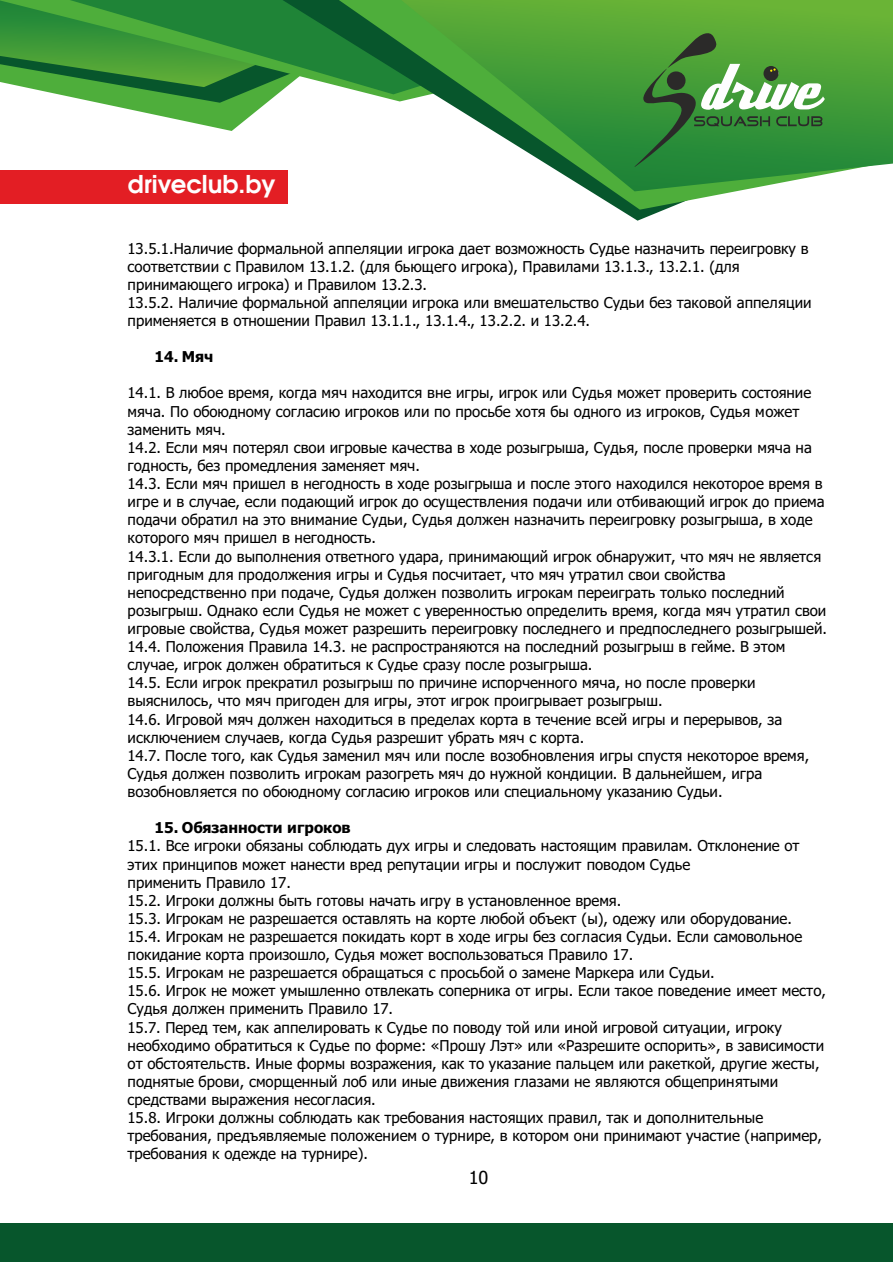
<style>
.page{position:relative;width:893px;height:1262px;background:#fff}
.page>*{position:absolute;margin:0;border:0;box-sizing:border-box;transform-origin:0 0}
.t1{font:600 24.45px "Avant Garde Gothic C";color:#fefefe}
.t2{font:18px "Tahoma";color:#000}
.t3{font:15px/18.1px "Tahoma";color:#000}
.t4{font:700 15px "Tahoma";color:#000}
</style>
<div class="page">
<div style="left:0;top:1223px;width:893px;height:39px;background:#07562c"></div>
<div style="left:0;top:170px;width:288px;height:33px;background:#e31e24"></div>
<svg style="left:90px;top:101px;width:179px;height:30px"></svg>
<svg style="left:0;top:0;width:278px;height:101px;background:#4ea24d"></svg>
<svg style="left:67px;top:0;width:214px;height:94px;background:#338f36"></svg>
<svg style="left:281px;top:0;width:383px;height:221px"></svg>
<svg style="left:338px;top:0;width:399px;height:210px"></svg>
<svg style="left:400px;top:0;width:493px;height:191px"></svg>
<svg style="left:634px;top:33px;width:190px;height:134px;background:#4c9747"></svg>
<h1 class="t1" style="left:128px;top:169px;width:149px">driveclub.by</h1>
<p class="t3" style="left:128px;top:240px;width:685px">13.5.1.Наличие формальной аппеляции игрока дает возможность Судье назначить переигровку в соответствии с Правилом 13.1.2. (для бьющего игрока), Правилами 13.1.3., 13.2.1. (для принимающего игрока) и Правилом 13.2.3.<br>13.5.2. Наличие формальной аппеляции игрока или вмешательство Судьи без таковой аппеляции применяется в отношении Правил 13.1.1., 13.1.4., 13.2.2. и 13.2.4.</p>
<p class="t4" style="left:155px;top:351px;width:60px">14. Мяч</p>
<p class="t3" style="left:128px;top:385px;width:701px">14.1. В любое время, когда мяч находится вне игры, игрок или Судья может проверить состояние мяча. По обоюдному согласию игроков или по просьбе хотя бы одного из игроков, Судья может заменить мяч.<br>14.2. Если мяч потерял свои игровые качества в ходе розыгрыша, Судья, после проверки мяча на годность, без промедления заменяет мяч.<br>14.3. Если мяч пришел в негодность в ходе розыгрыша и после этого находился некоторое время в игре и в случае, если подающий игрок до осуществления подачи или отбивающий игрок до приема подачи обратил на это внимание Судьи, Судья должен назначить переигровку розыгрыша, в ходе которого мяч пришел в негодность.<br>14.3.1. Если до выполнения ответного удара, принимающий игрок обнаружит, что мяч не является пригодным для продолжения игры и Судья посчитает, что мяч утратил свои свойства непосредственно при подаче, Судья должен позволить игрокам переиграть только последний розыгрыш. Однако если Судья не может с уверенностью определить время, когда мяч утратил свои игровые свойства, Судья может разрешить переигровку последнего и предпоследнего розыгрышей.<br>14.4. Положения Правила 14.3. не распространяются на последний розыгрыш в гейме. В этом случае, игрок должен обратиться к Судье сразу после розыгрыша.<br>14.5. Если игрок прекратил розыгрыш по причине испорченного мяча, но после проверки выяснилось, что мяч пригоден для игры, этот игрок проигрывает розыгрыш.<br>14.6. Игровой мяч должен находиться в пределах корта в течение всей игры и перерывов, за исключением случаев, когда Судья разрешит убрать мяч с корта.<br>14.7. После того, как Судья заменил мяч или после возобновления игры спустя некоторое время, Судья должен позволить игрокам разогреть мяч до нужной кондиции. В дальнейшем, игра возобновляется по обоюдному согласию игроков или специальному указанию Судьи.</p>
<p class="t4" style="left:155px;top:822px;width:198px">15. Обязанности игроков</p>
<p class="t3" style="left:128px;top:838px;width:700px">15.1. Все игроки обязаны соблюдать дух игры и следовать настоящим правилам. Отклонение от этих принципов может нанести вред репутации игры и послужит поводом Судье<br>применить Правило 17.<br>15.2. Игроки должны быть готовы начать игру в установленное время.<br>15.3. Игрокам не разрешается оставлять на корте любой объект (ы), одежу или оборудование.<br>15.4. Игрокам не разрешается покидать корт в ходе игры без согласия Судьи. Если самовольное покидание корта произошло, Судья может воспользоваться Правило 17.<br>15.5. Игрокам не разрешается обращаться с просьбой о замене Маркера или Судьи.<br>15.6. Игрок не может умышленно отвлекать соперника от игры. Если такое поведение имеет место, Судья должен применить Правило 17.<br>15.7. Перед тем, как аппелировать к Судье по поводу той или иной игровой ситуации, игроку необходимо обратиться к Судье по форме: «Прошу Лэт» или «Разрешите оспорить», в зависимости от обстоятельств. Иные формы возражения, как то указание пальцем или ракеткой, другие жесты, поднятые брови, сморщенный лоб или иные движения глазами не являются общепринятыми средствами выражения несогласия.<br>15.8. Игроки должны соблюдать как требования настоящих правил, так и дополнительные требования, предъявляемые положением о турнире, в котором они принимают участие (например, требования к одежде на турнире).</p>
<p class="t2" style="left:468px;top:1170px;width:21px">10</p>
</div>
